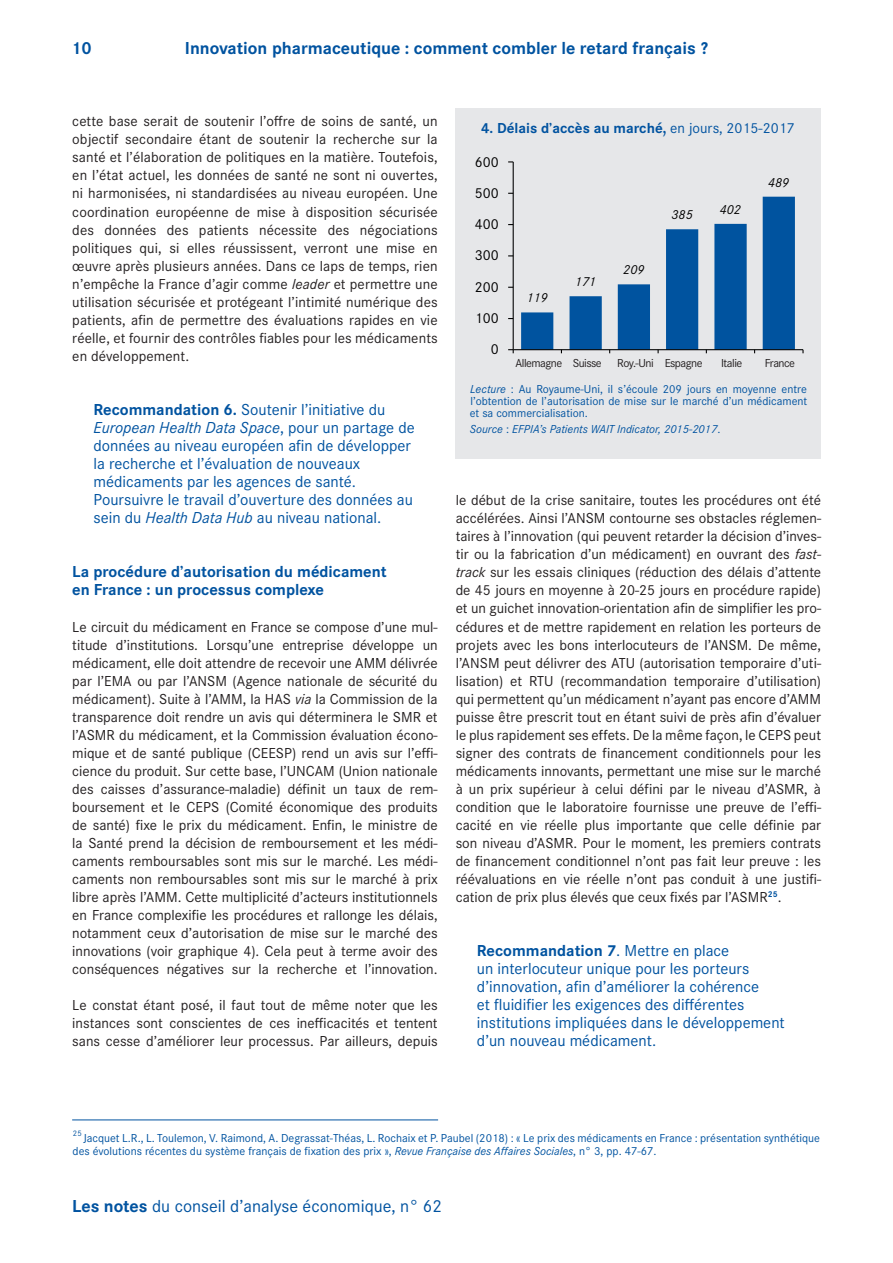
<style>
.page{position:relative;width:893px;height:1263px;background:#fff}
.page>*{position:absolute;margin:0;border:0;box-sizing:border-box;transform-origin:0 0}
.t1{font:700 18px "Corporate S";color:#0153a0}
.t2{font:18px "Corporate S";color:#0153a0}
.Texte___Exergue{font:16.5px/18px "Corporate S";color:#0153a0}
.Intertitre___Niveau{font:700 16.5px/18px "Corporate S";color:#0153a0}
.Texte___Normal{font:15px/18px "Corporate S";color:#231f20;text-align:justify}
.Illustration___Titre{font:700 15px "Corporate S";color:#0153a0}
.t3{font:15px "Corporate S";letter-spacing:.005em;color:#000}
.t4{font:italic 13.5px "Corporate S";color:#000}
.Texte___Note_BdP{font:12px/13.5px "Corporate S";color:#0153a0}
.Illustration___Sourc{font:12px/12px "Corporate S";color:#0153a0;text-align:justify}
.Illustration___Sourc-2{font:italic 12px "Corporate S";color:#0153a0}
.Texte___Normal-2{font:12px "Corporate S";letter-spacing:-.04em;color:#231f20}
.t5{font:10.5px "Corporate S";letter-spacing:.005em;color:#000}
.Texte___Note_BdP-2{font:8.25px "Corporate S";color:#0153a0}
.s1{font-style:italic}
.s2{font-weight:700}
.s3{font-weight:400}
.s4{font-style:normal}
</style>
<div class="page">
<hr style="left:72px;top:1119px;width:366px;height:1px;background:#0153a0">
<div style="left:456px;top:108px;width:365px;height:351px;background:#e6e7e9"></div>
<hr style="left:513px;top:162px;width:1px;height:188px;background:#000">
<hr style="left:513px;top:349px;width:290px;height:1px;background:#000">
<svg style="left:521px;top:197px;width:274px;height:156px"></svg>
<svg style="left:508px;top:349px;width:6px;height:4px"></svg>
<p class="t1" style="left:71px;top:36px;width:22px">10</p>
<p class="t1" style="left:185px;top:36px;width:524px">Innovation pharmaceutique : comment combler le retard français ?</p>
<p class="Texte___Normal" style="left:72px;top:112px;width:367px">cette base serait de soutenir l’offre de soins de santé, un objectif secondaire étant de soutenir la recherche sur la santé et l’élaboration de politiques en la matière. Toutefois, en l’état actuel, les données de santé ne sont ni ouvertes, ni harmonisées, ni standardisées au niveau européen. Une coordination européenne de mise à disposition sécurisée des données des patients nécessite des négociations politiques qui, si elles réussissent, verront une mise en œuvre après plusieurs années. Dans ce laps de temps, rien n’empêche la France d’agir comme <span class="s1">leader</span> et permettre une utilisation sécurisée et protégeant l’intimité numérique des patients, afin de permettre des évaluations rapides en vie réelle, et fournir des contrôles fiables pour les médicaments en développement.</p>
<p class="Texte___Exergue" style="left:94px;top:400px;width:323px"><span class="s2">Recommandation 6.</span> Soutenir l’initiative du <span class="s1">European Health Data Space</span>, pour un partage de données au niveau européen afin de développer la recherche et l’évaluation de nouveaux médicaments par les agences de santé.<br>Poursuivre le travail d’ouverture des données au sein du <span class="s1">Health Data Hub</span> au niveau national.</p>
<p class="Intertitre___Niveau" style="left:72px;top:562px;width:316px">La procédure d’autorisation du médicament en France : un processus complexe</p>
<p class="Texte___Normal" style="left:72px;top:617px;width:367px">Le circuit du médicament en France se compose d’une mul&shy;titude d’institutions. Lorsqu’une entreprise développe un médicament, elle doit attendre de recevoir une AMM délivrée par l’EMA ou par l’ANSM (Agence nationale de sécurité du médicament). Suite à l’AMM, la HAS <span class="s1">via</span> la Commission de la transparence doit rendre un avis qui déterminera le SMR et l’ASMR du médicament, et la Commission évaluation écono&shy;mique et de santé publique (CEESP) rend un avis sur l’effi&shy;cience du produit. Sur cette base, l’UNCAM (Union nationale des caisses d’assurance-maladie) définit un taux de rem&shy;boursement et le CEPS (Comité économique des produits de santé) fixe le prix du médicament. Enfin, le ministre de la Santé prend la décision de remboursement et les médi&shy;caments remboursables sont mis sur le marché. Les médi&shy;caments non remboursables sont mis sur le marché à prix libre après l’AMM. Cette multiplicité d’acteurs institutionnels en France complexifie les procédures et rallonge les délais, notamment ceux d’autorisation de mise sur le marché des innovations (voir graphique 4). Cela peut à terme avoir des conséquences négatives sur la recherche et l’innovation.</p>
<p class="Texte___Normal" style="left:72px;top:996px;width:367px">Le constat étant posé, il faut tout de même noter que les instances sont conscientes de ces inefficacités et tentent sans cesse d’améliorer leur processus. Par ailleurs, depuis</p>
<p class="Illustration___Titre" style="left:481px;top:118px;width:315px">4. Délais d’accès au marché, <span class="s3">en jours, 2015-2017</span></p>
<p class="t3" style="left:475px;top:152px;width:25px">600</p>
<p class="t3" style="left:475px;top:183px;width:25px">500</p>
<p class="t3" style="left:475px;top:214px;width:25px">400</p>
<p class="t3" style="left:475px;top:246px;width:25px">300</p>
<p class="t3" style="left:475px;top:277px;width:25px">200</p>
<p class="t3" style="left:475px;top:308px;width:25px">100</p>
<p class="t3" style="left:491px;top:339px;width:9px">0</p>
<p class="t4" style="left:527px;top:289px;width:23px">119</p>
<p class="t4" style="left:575px;top:273px;width:23px">171</p>
<p class="t4" style="left:623px;top:261px;width:23px">209</p>
<p class="t4" style="left:672px;top:206px;width:23px">385</p>
<p class="t4" style="left:720px;top:201px;width:23px">402</p>
<p class="t4" style="left:768px;top:173px;width:23px">489</p>
<p class="Texte___Normal-2" style="left:515px;top:355px;width:48px">Allemagne</p>
<p class="Texte___Normal-2" style="left:573px;top:355px;width:31px">Suisse</p>
<p class="t5" style="left:616px;top:357px;width:85px">Roy.-Uni Espagne</p>
<p class="Texte___Normal-2" style="left:617px;top:355px;width:38px">Roy.-Uni</p>
<p class="Texte___Normal-2" style="left:665px;top:355px;width:39px">Espagne</p>
<p class="t5" style="left:720px;top:357px;width:22px">Italie</p>
<p class="Texte___Normal-2" style="left:721px;top:355px;width:23px">Italie</p>
<p class="t5" style="left:764px;top:357px;width:30px">France</p>
<p class="Texte___Normal-2" style="left:765px;top:355px;width:32px">France</p>
<p class="t5" style="left:515px;top:357px;width:86px">Allemagne Suisse</p>
<p class="Illustration___Sourc" style="left:470px;top:382px;width:339px"><span class="s1">Lecture</span> : Au Royaume-Uni, il s’écoule 209 jours en moyenne entre l’obtention de l’autorisation de mise sur le marché d’un médicament et sa commercialisation.</p>
<p class="Illustration___Sourc-2" style="left:470px;top:421px;width:252px">Source <span class="s4">:</span> EFPIA’s Patients WAIT Indicator, 2015-2017<span class="s4">.</span></p>
<p class="Texte___Normal" style="left:456px;top:491px;width:367px">le début de la crise sanitaire, toutes les procédures ont été accélérées. Ainsi l’ANSM contourne ses obstacles réglemen&shy;taires à l’innovation (qui peuvent retarder la décision d’inves&shy;tir ou la fabrication d’un médicament) en ouvrant des <span class="s1">fast&shy;track</span> sur les essais cliniques (réduction des délais d’attente de 45 jours en moyenne à 20-25 jours en procédure rapide) et un guichet innovation-orientation afin de simplifier les pro&shy;cédures et de mettre rapidement en relation les porteurs de projets avec les bons interlocuteurs de l’ANSM. De même, l’ANSM peut délivrer des ATU (autorisation temporaire d’uti&shy;lisation) et RTU (recommandation temporaire d’utilisation) qui permettent qu’un médicament n’ayant pas encore d’AMM puisse être prescrit tout en étant suivi de près afin d’évaluer le plus rapidement ses effets. De la même façon, le CEPS peut signer des contrats de financement conditionnels pour les médicaments innovants, permettant une mise sur le marché à un prix supérieur à celui défini par le niveau d’ASMR, à condition que le laboratoire fournisse une preuve de l’effi&shy;cacité en vie réelle plus importante que celle définie par son niveau d’ASMR. Pour le moment, les premiers contrats de financement conditionnel n’ont pas fait leur preuve : les réévaluations en vie réelle n’ont pas conduit à une justifi&shy;cation de prix plus élevés que ceux fixés par l’ASMR<sup>25</sup>.</p>
<p class="Texte___Exergue" style="left:477px;top:941px;width:309px"><span class="s2">Recommandation 7</span>. Mettre en place<br>un interlocuteur unique pour les porteurs d’innovation, afin d’améliorer la cohérence<br>et fluidifier les exigences des différentes institutions impliquées dans le développement d’un nouveau médicament.</p>
<p class="Texte___Note_BdP-2" style="left:73px;top:1128px;width:10px">25</p>
<p class="Texte___Note_BdP" style="left:73px;top:1130px;width:749px;text-indent:11px">Jacquet L.R., L. Toulemon, V. Raimond, A. Degrassat-Théas, L. Rochaix et P. Paubel (2018) : « Le prix des médicaments en France : présentation synthétique des évolutions récentes du système français de fixation des prix », <span class="s1">Revue Française des Affaires Sociales</span>, n° 3, pp. 47-67.</p>
<p class="t2" style="left:72px;top:1194px;width:371px"><span class="s2">Les notes</span> du conseil d’analyse économique, n° 62</p>
</div>
